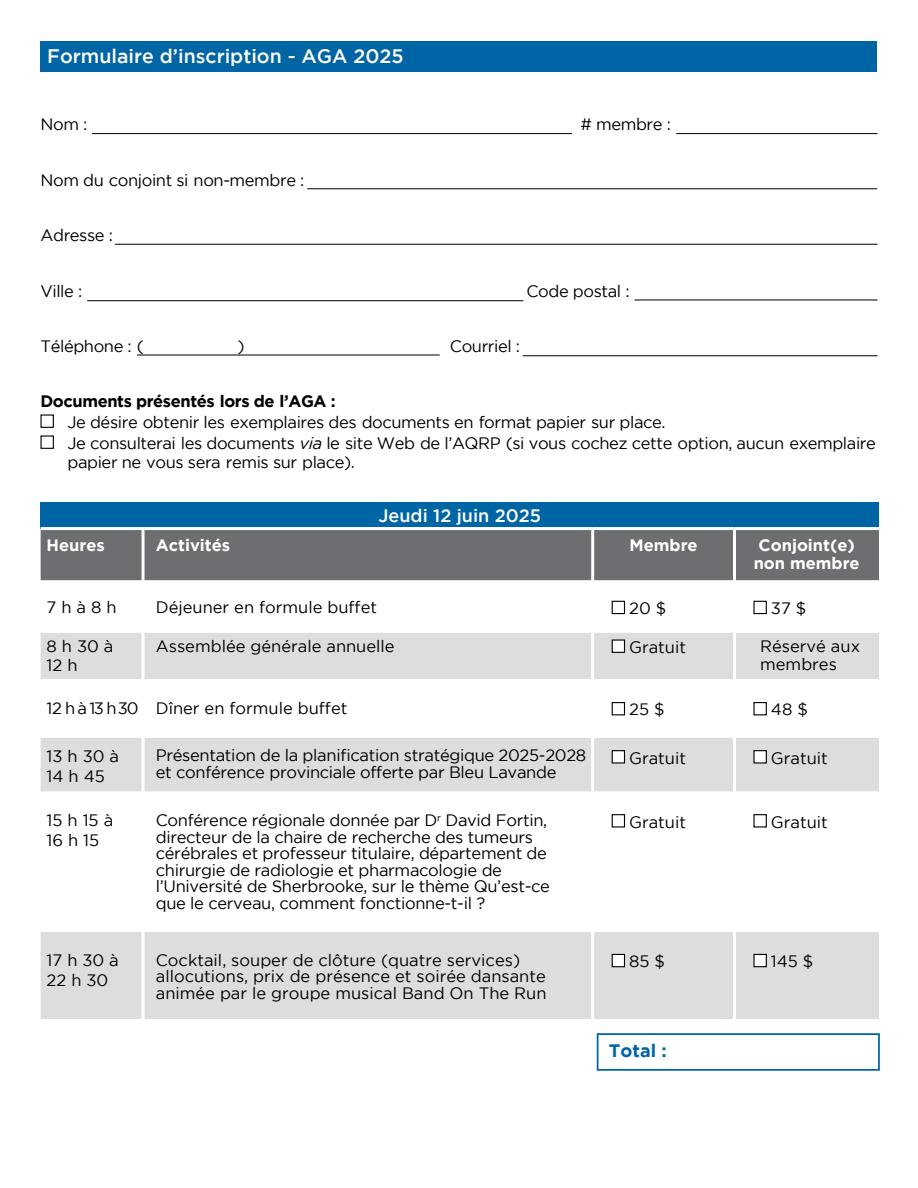
<style>
.page{position:relative;width:918px;height:1188px;background:#fff}
.page>*{position:absolute;margin:0;border:0;box-sizing:border-box;transform-origin:0 0}
.t1{font:500 19.5px "Gotham";color:#fff}
.t2{font:500 18px "Gotham";color:#fff}
.t3{font:700 18px "Gotham";color:#0065a4}
.t4{font:16.5px "Gotham";letter-spacing:-.02em;color:#000}
.t5{font:16.5px "Gotham";color:#000}
.t6{font:700 16.5px "Gotham";color:#fff}
.t7{font:700 16.5px "Gotham";letter-spacing:-.025em;color:#000}
.t8{font:9.6px "Gotham";color:#000}
.s1{font-style:italic}
</style>
<div class="page">
<div style="left:41px;top:41px;width:836px;height:31px;background:#0065a4"></div>
<hr style="left:676px;top:133px;width:202px;height:1px;background:#000">
<hr style="left:307px;top:188px;width:570px;height:1px;background:#000">
<hr style="left:115px;top:244px;width:763px;height:1px;background:#000">
<hr style="left:634px;top:300px;width:244px;height:1px;background:#000">
<hr style="left:523px;top:355px;width:355px;height:1px;background:#000">
<hr style="left:92px;top:133px;width:480px;height:1px;background:#000">
<hr style="left:87px;top:300px;width:436px;height:1px;background:#000">
<hr style="left:137px;top:355px;width:303px;height:1px;background:#000">
<div style="left:41px;top:502px;width:838px;height:27px;background:#0065a4"></div>
<div style="left:41px;top:530px;width:838px;height:50px;background:#6d6e71"></div>
<div style="left:41px;top:633px;width:838px;height:46px;background:#dcddde"></div>
<div style="left:41px;top:738px;width:838px;height:53px;background:#dcddde"></div>
<div style="left:41px;top:932px;width:838px;height:87px;background:#dcddde"></div>
<hr style="left:142px;top:529px;width:3px;height:499px;background:#fff">
<hr style="left:591px;top:529px;width:3px;height:499px;background:#fff">
<hr style="left:733px;top:529px;width:3px;height:499px;background:#fff">
<hr style="left:41px;top:527px;width:102px;height:3px;background:#fff">
<hr style="left:143px;top:527px;width:450px;height:3px;background:#fff">
<hr style="left:593px;top:527px;width:142px;height:3px;background:#fff">
<hr style="left:735px;top:527px;width:144px;height:3px;background:#fff">
<div style="left:612px;top:601px;width:13px;height:13px;background:#fff;border:1px solid #000"></div>
<div style="left:753px;top:601px;width:14px;height:13px;background:#fff;border:1px solid #000"></div>
<div style="left:612px;top:639px;width:13px;height:14px;background:#fff;border:1px solid #000"></div>
<div style="left:612px;top:702px;width:13px;height:13px;background:#fff;border:1px solid #000"></div>
<div style="left:753px;top:702px;width:14px;height:13px;background:#fff;border:1px solid #000"></div>
<div style="left:612px;top:750px;width:13px;height:14px;background:#fff;border:1px solid #000"></div>
<div style="left:753px;top:750px;width:14px;height:14px;background:#fff;border:1px solid #000"></div>
<div style="left:612px;top:814px;width:13px;height:14px;background:#fff;border:1px solid #000"></div>
<div style="left:753px;top:814px;width:14px;height:14px;background:#fff;border:1px solid #000"></div>
<div style="left:612px;top:954px;width:13px;height:13px;background:#fff;border:1px solid #000"></div>
<div style="left:753px;top:954px;width:14px;height:13px;background:#fff;border:1px solid #000"></div>
<div style="left:597px;top:1033px;width:283px;height:38px;border:2px solid #0065a4"></div>
<div style="left:41px;top:414px;width:13px;height:14px;background:#fff;border:1px solid #000"></div>
<div style="left:41px;top:435px;width:13px;height:14px;background:#fff;border:1px solid #000"></div>
<p class="t1" style="left:47px;top:49px;width:358px">Formulaire d’inscription - AGA 2025</p>
<p class="t4" style="left:41px;top:118px;width:48px">Nom :</p>
<p class="t4" style="left:580px;top:118px;width:92px"># membre :</p>
<p class="t4" style="left:41px;top:174px;width:265px">Nom du conjoint si non-membre :</p>
<p class="t4" style="left:41px;top:229px;width:74px">Adresse :</p>
<p class="t4" style="left:41px;top:285px;width:43px">Ville :</p>
<p class="t4" style="left:526px;top:285px;width:105px">Code postal :</p>
<p class="t4" style="left:41px;top:340px;width:105px">Téléphone : (</p>
<p class="t4" style="left:238px;top:340px;width:9px">)</p>
<p class="t4" style="left:450px;top:340px;width:72px">Courriel :</p>
<p class="t7" style="left:41px;top:395px;width:297px">Documents présentés lors de l’AGA :</p>
<p class="t4" style="left:67px;top:416px;width:600px">Je désire obtenir les exemplaires des documents en format papier sur place.</p>
<p class="t4" style="left:67px;top:437px;width:810px">Je consulterai les documents <span class="s1">via</span> le site Web de l’AQRP (si vous cochez cette option, aucun exemplaire</p>
<p class="t4" style="left:67px;top:456px;width:289px">papier ne vous sera remis sur place).</p>
<p class="t2" style="left:379px;top:509px;width:164px">Jeudi 12 juin 2025</p>
<p class="t6" style="left:47px;top:539px;width:60px">Heures</p>
<p class="t6" style="left:156px;top:539px;width:76px">Activités</p>
<p class="t6" style="left:629px;top:539px;width:70px">Membre</p>
<p class="t6" style="left:759px;top:539px;width:98px">Conjoint(e)</p>
<p class="t6" style="left:754px;top:557px;width:108px">non membre</p>
<p class="t4" style="left:47px;top:601px;width:71px">7 h à 8 h</p>
<p class="t5" style="left:156px;top:601px;width:223px">Déjeuner en formule buffet</p>
<p class="t4" style="left:629px;top:602px;width:39px">20 $</p>
<p class="t4" style="left:771px;top:602px;width:37px">37 $</p>
<p class="t4" style="left:47px;top:639px;width:68px">8 h 30 à</p>
<p class="t4" style="left:47px;top:659px;width:32px">12 h</p>
<p class="t5" style="left:156px;top:639px;width:240px">Assemblée générale annuelle</p>
<p class="t5" style="left:629px;top:641px;width:59px">Gratuit</p>
<p class="t5" style="left:760px;top:639px;width:101px">Réservé aux</p>
<p class="t5" style="left:760px;top:657px;width:78px">membres</p>
<p class="t4" style="left:47px;top:702px;width:93px">12 h à 13 h 30</p>
<p class="t5" style="left:156px;top:702px;width:193px">Dîner en formule buffet</p>
<p class="t4" style="left:629px;top:703px;width:37px">25 $</p>
<p class="t4" style="left:771px;top:703px;width:38px">48 $</p>
<p class="t4" style="left:47px;top:750px;width:74px">13 h 30 à</p>
<p class="t4" style="left:47px;top:770px;width:60px">14 h 45</p>
<p class="t4" style="left:156px;top:749px;width:432px">Présentation de la planification stratégique 2025-2028</p>
<p class="t4" style="left:156px;top:766px;width:402px">et conférence provinciale offerte par Bleu Lavande</p>
<p class="t5" style="left:629px;top:751px;width:59px">Gratuit</p>
<p class="t5" style="left:771px;top:751px;width:59px">Gratuit</p>
<p class="t4" style="left:47px;top:814px;width:68px">15 h 15 à</p>
<p class="t4" style="left:47px;top:834px;width:54px">16 h 15</p>
<p class="t4" style="left:47px;top:954px;width:74px">17 h 30 à</p>
<p class="t4" style="left:47px;top:974px;width:63px">22 h 30</p>
<p class="t4" style="left:156px;top:814px;width:283px">Conférence régionale donnée par D</p>
<p class="t8" style="left:437px;top:814px;width:5px">r</p>
<p class="t4" style="left:445px;top:814px;width:103px">David Fortin,</p>
<p class="t4" style="left:156px;top:831px;width:379px">directeur de la chaire de recherche des tumeurs</p>
<p class="t4" style="left:156px;top:847px;width:393px">cérébrales et professeur titulaire, département de</p>
<p class="t4" style="left:156px;top:864px;width:348px">chirurgie de radiologie et pharmacologie de</p>
<p class="t4" style="left:156px;top:880px;width:396px">l’Université de Sherbrooke, sur le thème Qu’est-ce</p>
<p class="t4" style="left:156px;top:897px;width:331px">que le cerveau, comment fonctionne-t-il ?</p>
<p class="t5" style="left:156px;top:954px;width:366px">Cocktail, souper de clôture (quatre services)</p>
<p class="t5" style="left:156px;top:970px;width:392px">allocutions, prix de présence et soirée dansante</p>
<p class="t5" style="left:156px;top:987px;width:392px">animée par le groupe musical Band On The Run</p>
<p class="t5" style="left:629px;top:815px;width:59px">Gratuit</p>
<p class="t5" style="left:771px;top:815px;width:59px">Gratuit</p>
<p class="t4" style="left:629px;top:955px;width:37px">85 $</p>
<p class="t4" style="left:771px;top:955px;width:44px">145 $</p>
<p class="t3" style="left:609px;top:1043px;width:59px">Total :</p>
</div>
